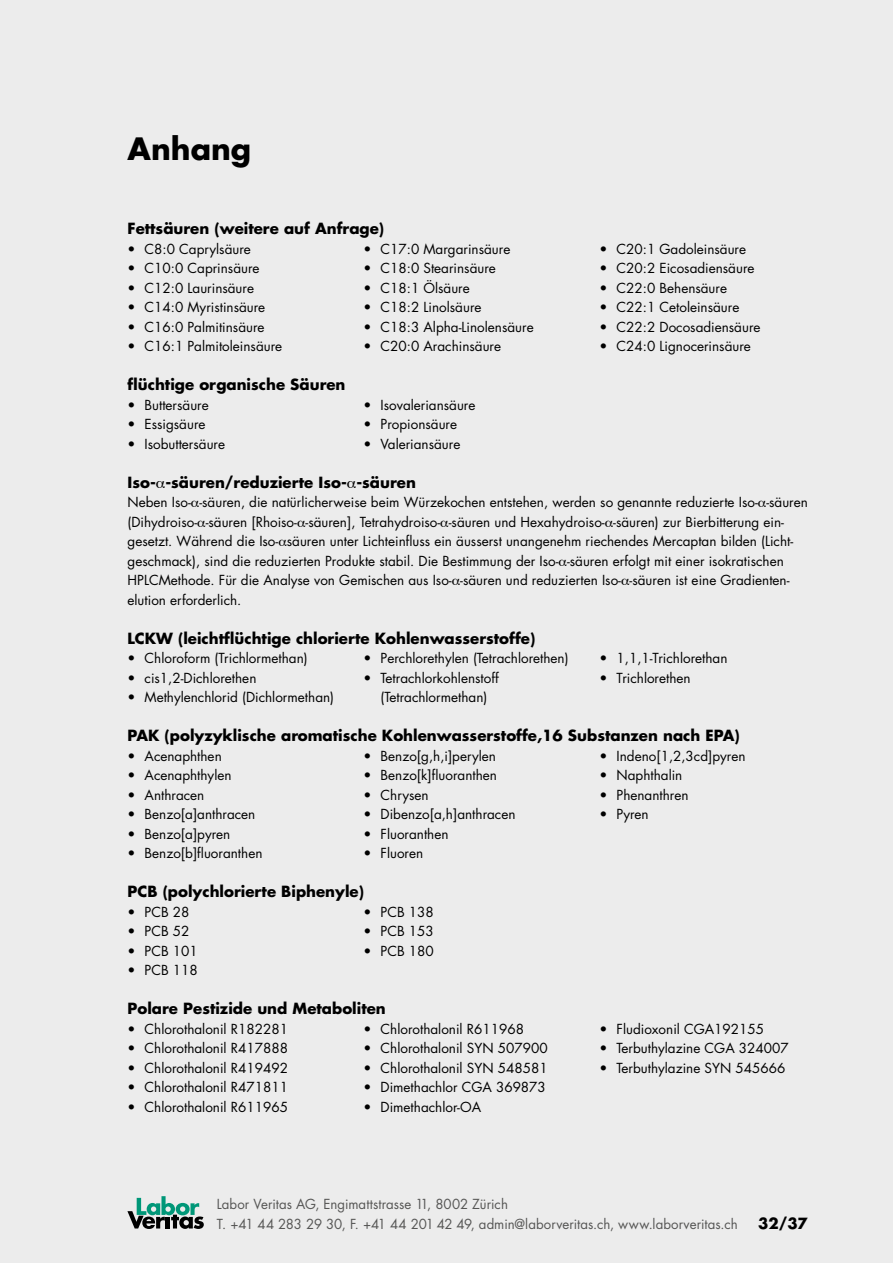
<style>
.page{position:relative;width:893px;height:1263px;background:#ececec}
.page>*{position:absolute;margin:0;border:0;box-sizing:border-box;transform-origin:0 0}
.t1{font:700 30px "Futura LT";color:#000}
.t2{font:700 15px "Futura LT";color:#000}
.t3{font:13.5px/19.5px "Futura LT";color:#000}
.t4{font:13.5px/19.5px "Futura LT";color:#565655}
</style>
<div class="page">
<svg style="left:127px;top:1196px;width:77px;height:33px"></svg>
<h1 class="t1" style="left:128px;top:129px;width:125px">Anhang</h1>
<p class="t2" style="left:128px;top:219px;width:258px">Fettsäuren (weitere auf Anfrage)</p>
<p class="t3" style="left:128px;top:239px;width:125px">• C8:0 Caprylsäure</p>
<p class="t3" style="left:128px;top:259px;width:134px">• C10:0 Caprinsäure</p>
<p class="t3" style="left:128px;top:278px;width:128px">• C12:0 Laurinsäure</p>
<p class="t3" style="left:128px;top:298px;width:139px">• C14:0 Myristinsäure</p>
<p class="t3" style="left:128px;top:317px;width:139px">• C16:0 Palmitinsäure</p>
<p class="t3" style="left:128px;top:337px;width:156px">• C16:1 Palmitoleinsäure</p>
<p class="t3" style="left:364px;top:239px;width:148px">• C17:0 Margarinsäure</p>
<p class="t3" style="left:364px;top:259px;width:134px">• C18:0 Stearinsäure</p>
<p class="t3" style="left:364px;top:278px;width:108px">• C18:1 Ölsäure</p>
<p class="t3" style="left:364px;top:298px;width:119px">• C18:2 Linolsäure</p>
<p class="t3" style="left:364px;top:317px;width:172px">• C18:3 Alpha-Linolensäure</p>
<p class="t3" style="left:364px;top:337px;width:139px">• C20:0 Arachinsäure</p>
<p class="t3" style="left:600px;top:239px;width:148px">• C20:1 Gadoleinsäure</p>
<p class="t3" style="left:600px;top:259px;width:156px">• C20:2 Eicosadiensäure</p>
<p class="t3" style="left:600px;top:278px;width:129px">• C22:0 Behensäure</p>
<p class="t3" style="left:600px;top:298px;width:141px">• C22:1 Cetoleinsäure</p>
<p class="t3" style="left:600px;top:317px;width:162px">• C22:2 Docosadiensäure</p>
<p class="t3" style="left:600px;top:337px;width:153px">• C24:0 Lignocerinsäure</p>
<p class="t2" style="left:128px;top:375px;width:219px">flüchtige organische Säuren</p>
<p class="t3" style="left:128px;top:395px;width:83px">• Buttersäure</p>
<p class="t3" style="left:128px;top:415px;width:79px">• Essigsäure</p>
<p class="t3" style="left:128px;top:434px;width:99px">• Isobuttersäure</p>
<p class="t3" style="left:364px;top:395px;width:113px">• Isovaleriansäure</p>
<p class="t3" style="left:364px;top:415px;width:95px">• Propionsäure</p>
<p class="t3" style="left:364px;top:434px;width:98px">• Valeriansäure</p>
<p class="t2" style="left:128px;top:472px;width:290px">Iso- -säuren/reduzierte Iso- -säuren</p>
<p class="t3" style="left:128px;top:493px;width:682px">Neben Iso- -säuren, die natürlicherweise beim Würzekochen entstehen, werden so genannte reduzierte Iso- -säuren (Dihydroiso- -säuren [Rhoiso- -säuren], Tetrahydroiso- -säuren und Hexahydroiso- -säuren) zur Bierbitterung ein&shy;gesetzt. Während die Iso- säuren unter Lichteinfluss ein äusserst unangenehm riechendes Mercaptan bilden (Licht&shy;geschmack), sind die reduzierten Produkte stabil. Die Bestimmung der Iso- -säuren erfolgt mit einer isokratischen HPLCMethode. Für die Analyse von Gemischen aus Iso- -säuren und reduzierten Iso- -säuren ist eine Gradienten&shy;elution erforderlich.</p>
<p class="t2" style="left:128px;top:628px;width:409px">LCKW (leichtflüchtige chlorierte Kohlenwasserstoffe)</p>
<p class="t3" style="left:128px;top:649px;width:182px">• Chloroform (Trichlormethan)</p>
<p class="t3" style="left:128px;top:668px;width:130px">• cis1,2-Dichlorethen</p>
<p class="t3" style="left:128px;top:688px;width:208px">• Methylenchlorid (Dichlormethan)</p>
<p class="t3" style="left:600px;top:649px;width:129px">• 1,1,1-Trichlorethan</p>
<p class="t3" style="left:600px;top:668px;width:93px">• Trichlorethen</p>
<p class="t3" style="left:364px;top:649px;width:207px">• Perchlorethylen (Tetrachlorethen)</p>
<p class="t3" style="left:364px;top:668px;width:137px;text-align:center">• Tetrachlorkohlenstoff (Tetrachlormethan)</p>
<p class="t2" style="left:128px;top:726px;width:614px">PAK (polyzyklische aromatische Kohlenwasserstoffe,16 Substanzen nach EPA)</p>
<p class="t3" style="left:128px;top:746px;width:96px">• Acenaphthen</p>
<p class="t3" style="left:128px;top:766px;width:106px">• Acenaphthylen</p>
<p class="t3" style="left:128px;top:785px;width:78px">• Anthracen</p>
<p class="t3" style="left:128px;top:805px;width:129px">• Benzo[a]anthracen</p>
<p class="t3" style="left:128px;top:824px;width:104px">• Benzo[a]pyren</p>
<p class="t3" style="left:128px;top:844px;width:136px">• Benzo[b]fluoranthen</p>
<p class="t3" style="left:600px;top:746px;width:148px">• Indeno[1,2,3cd]pyren</p>
<p class="t3" style="left:600px;top:766px;width:84px">• Naphthalin</p>
<p class="t3" style="left:600px;top:785px;width:91px">• Phenanthren</p>
<p class="t3" style="left:600px;top:805px;width:51px">• Pyren</p>
<p class="t3" style="left:364px;top:746px;width:134px">• Benzo[g,h,i]perylen</p>
<p class="t3" style="left:364px;top:766px;width:135px">• Benzo[k]fluoranthen</p>
<p class="t3" style="left:364px;top:785px;width:67px">• Chrysen</p>
<p class="t3" style="left:364px;top:805px;width:153px">• Dibenzo[a,h]anthracen</p>
<p class="t3" style="left:364px;top:824px;width:86px">• Fluoranthen</p>
<p class="t3" style="left:364px;top:844px;width:61px">• Fluoren</p>
<p class="t2" style="left:128px;top:882px;width:238px">PCB (polychlorierte Biphenyle)</p>
<p class="t3" style="left:128px;top:902px;width:63px">• PCB 28</p>
<p class="t3" style="left:128px;top:922px;width:63px">• PCB 52</p>
<p class="t3" style="left:128px;top:941px;width:72px">• PCB 101</p>
<p class="t3" style="left:128px;top:961px;width:72px">• PCB 118</p>
<p class="t3" style="left:364px;top:902px;width:72px">• PCB 138</p>
<p class="t3" style="left:364px;top:922px;width:72px">• PCB 153</p>
<p class="t3" style="left:364px;top:941px;width:72px">• PCB 180</p>
<p class="t2" style="left:128px;top:999px;width:260px">Polare Pestizide und Metaboliten</p>
<p class="t3" style="left:128px;top:1019px;width:162px">• Chlorothalonil R182281</p>
<p class="t3" style="left:128px;top:1039px;width:162px">• Chlorothalonil R417888</p>
<p class="t3" style="left:128px;top:1058px;width:162px">• Chlorothalonil R419492</p>
<p class="t3" style="left:128px;top:1078px;width:162px">• Chlorothalonil R471811</p>
<p class="t3" style="left:128px;top:1097px;width:162px">• Chlorothalonil R611965</p>
<p class="t3" style="left:364px;top:1019px;width:162px">• Chlorothalonil R611968</p>
<p class="t3" style="left:364px;top:1039px;width:186px">• Chlorothalonil SYN 507900</p>
<p class="t3" style="left:364px;top:1058px;width:186px">• Chlorothalonil SYN 548581</p>
<p class="t3" style="left:364px;top:1078px;width:184px">• Dimethachlor CGA 369873</p>
<p class="t3" style="left:364px;top:1097px;width:119px">• Dimethachlor-OA</p>
<p class="t3" style="left:600px;top:1019px;width:166px">• Fludioxonil CGA192155</p>
<p class="t3" style="left:600px;top:1039px;width:191px">• Terbuthylazine CGA 324007</p>
<p class="t3" style="left:600px;top:1058px;width:187px">• Terbuthylazine SYN 545666</p>
<p class="t4" style="left:217px;top:1195px;width:522px">Labor Veritas AG, Engimattstrasse 11, 8002 Zürich<br>T. +41 44 283 29 30, F. +41 44 201 42 49, admin@laborveritas.ch, www.laborveritas.ch</p>
<p class="t2" style="left:758px;top:1213px;width:51px">32/37</p>
</div>
